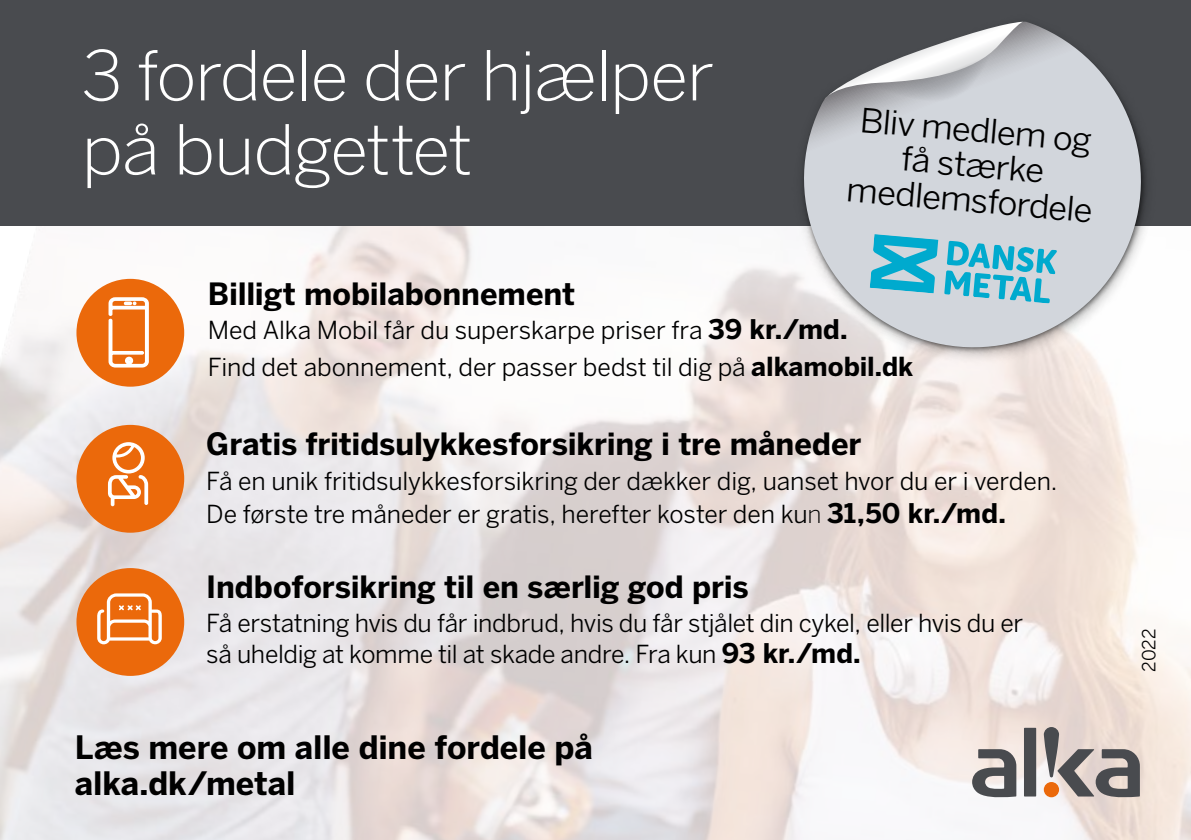
<style>
.page{position:relative;width:1191px;height:840px;background:#fff}
.page>*{position:absolute;margin:0;border:0;box-sizing:border-box;transform-origin:0 0}
.t1{font:300 68px/74px "Benton Sans";letter-spacing:-.025em;color:#fff;scale:1.04 1}
.t2{font:33.2px/35px "Benton Sans";color:#000;text-align:center;scale:1.04 1}
.t3{font:700 32px/36px "Benton Sans";letter-spacing:-.005em;color:#000}
.t4{font:700 30.4px "Benton Sans";letter-spacing:-.005em;color:#000}
.t5{font:24.6px/36.4px "Benton Sans";letter-spacing:-.01em;color:#000}
.t6{font:18px "Benton Sans";color:#000}
.s1{font-weight:700;font-size:26.8px}
.s2{font-weight:700;font-size:26px}
.s3{font-weight:300}
</style>
<div class="page">
<img style="left:0;top:225px;width:1191px;height:614px">
<div style="left:76px;top:567px;width:108px;height:108px;background:#eb690b;border-radius:50%"></div>
<svg style="left:97px;top:593px;width:65px;height:51px"></svg>
<div style="left:76px;top:424px;width:108px;height:108px;background:#eb690b;border-radius:50%"></div>
<svg style="left:108px;top:442px;width:40px;height:64px"></svg>
<div style="left:76px;top:279px;width:108px;height:107px;background:#eb690b;border-radius:50%"></div>
<svg style="left:108px;top:297px;width:41px;height:71px"></svg>
<div style="left:1024px;top:727px;width:12px;height:69px;background:#494b4f"></div>
<svg style="left:972px;top:748px;width:44px;height:50px;background:#8b8889"></svg>
<svg style="left:1043px;top:726px;width:96px;height:72px;background:#aca09b"></svg>
<div style="left:0;top:0;width:1191px;height:225px;background:#494b4f"></div>
<img style="left:716px;top:225px;width:475px;height:210px">
<svg style="left:781px;top:68px;width:382px;height:301px"></svg>
<img style="left:751px;top:21px;width:346px;height:210px">
<svg style="left:824px;top:22px;width:202px;height:77px"></svg>
<svg style="left:944px;top:240px;width:113px;height:63px;background:#7cc4d6"></svg>
<svg style="left:869px;top:234px;width:69px;height:59px;background:#50bad3"></svg>
<h1 class="t1" style="left:82px;top:38px;width:610px">3 fordele der hjælper på budgettet</h1>
<h2 class="t2" style="left:854px;top:101px;width:239px;rotate:5deg">Bliv medlem og få stærke medlemsfordele</h2>
<p class="t4" style="left:208px;top:275px;width:369px">Billigt mobilabonnement</p>
<p class="t5" style="left:208px;top:311px;width:707px">Med Alka Mobil får du superskarpe priser fra <span class="s1">39 kr./md.<br></span>Find det abonnement, der passer bedst til dig på <span class="s2">alkamobil.dk</span></p>
<p class="t4" style="left:206px;top:426px;width:656px">Gratis fritidsulykkesforsikring i tre måneder</p>
<p class="t5" style="left:206px;top:463px;width:852px;line-height:33px">Få en unik fritidsulykkesforsikring der dækker dig, uanset hvor du er i verden.<br>De første tre måneder er gratis, herefter koster den ku<span class="s3">n</span> <span class="s1">31,50 kr./md.</span></p>
<p class="t4" style="left:206px;top:568px;width:544px">Indboforsikring til en særlig god pris</p>
<p class="t5" style="left:206px;top:607px;width:818px;line-height:30.4px">Få erstatning hvis du får indbrud, hvis du får stjålet din cykel, eller hvis du er så uheldig at komme til at skade andre. Fra kun <span class="s1">93 kr./md.</span></p>
<h3 class="t3" style="left:75px;top:728px;width:519px">Læs mere om alle dine fordele på alka.dk/metal</h3>
<p class="t6" style="left:1138px;top:671px;width:45px;rotate:-90deg">2022</p>
</div>
